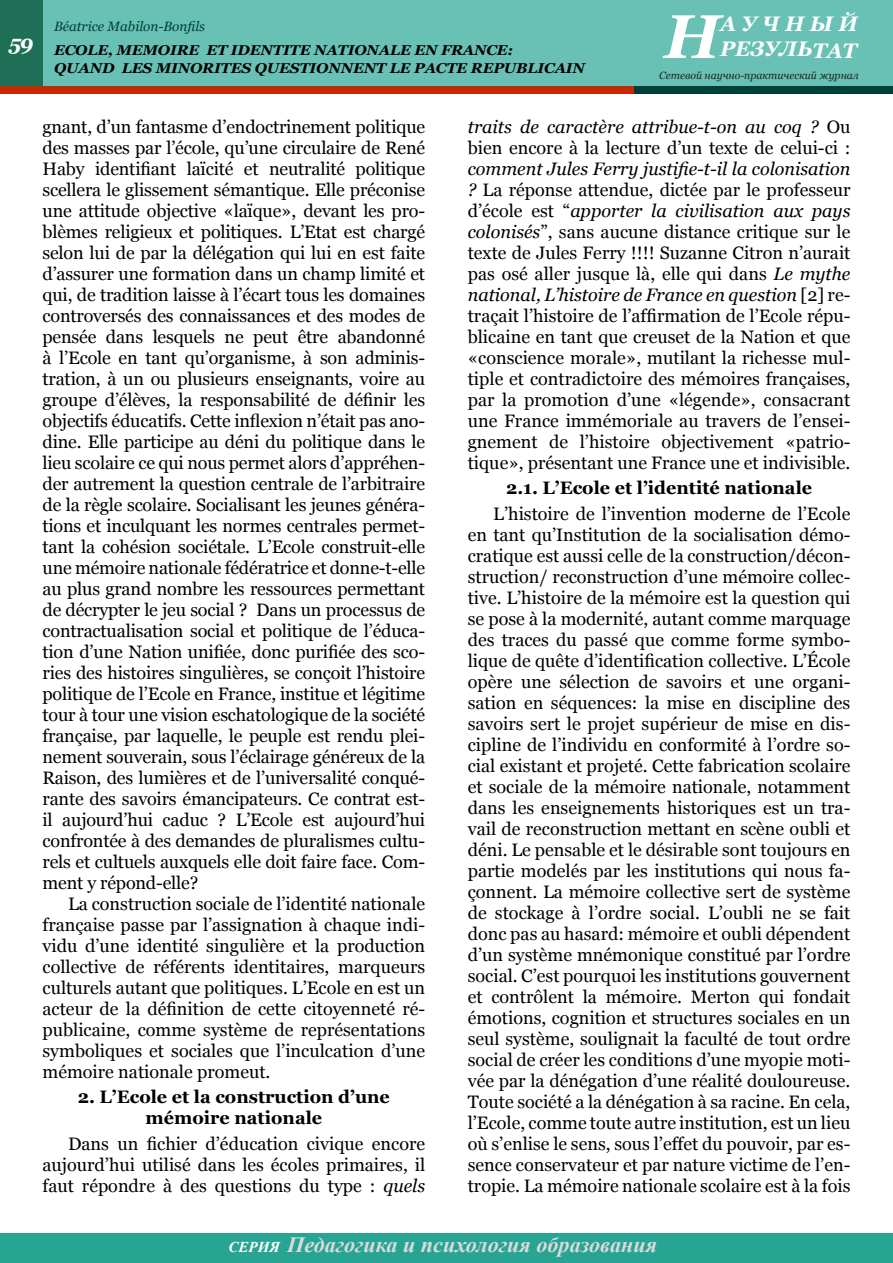
<style>
.page{position:relative;width:893px;height:1263px;background:#fff}
.page>*{position:absolute;margin:0;border:0;box-sizing:border-box;transform-origin:0 0}
.t1{font:italic 700 61.5px "Georgia";color:#fff}
.t2{font:italic 700 21.75px "Times New Roman";color:#dadbdc}
.t3{font:italic 700 21px/25.2px "Georgia";color:#fff}
.t4{font:18px/21px "Georgia";color:#000;text-align:justify}
.t5{font:700 18px/21px "Georgia";color:#000;text-align:center}
.t6{font:italic 700 14.25px/18px "Georgia";letter-spacing:-.01em;color:#000;scale:1.05 1}
.t7{font:italic 13.5px "Georgia";color:#003f37}
.t8{font:italic 10.5px "Georgia";color:#222}
.s1{font-style:italic}
.s2{font-size:15px;color:#fff}
</style>
<div class="page">
<div style="left:0;top:1233px;width:893px;height:30px;background:#28a493"></div>
<div style="left:0;top:0;width:893px;height:94px;background:#69c0b4"></div>
<div style="left:0;top:0;width:43px;height:90px;background:#1e6f56"></div>
<div style="left:0;top:86px;width:655px;height:8px;background:#c62900"></div>
<div style="left:634px;top:86px;width:259px;height:8px;background:#003f37"></div>
<p class="t3" style="left:720px;top:11px;width:139px">АУЧНЫЙ<br>РЕЗУЛЬТАТ</p>
<p class="t8" style="left:659px;top:68px;width:201px">Сетевой научно-практический журнал</p>
<p class="t7" style="left:54px;top:18px;width:153px">Béatrice Mabilon-Bonfils</p>
<h1 class="t1" style="left:664px;top:-3px;width:58px">Н</h1>
<p class="t6" style="left:54px;top:41px;width:507px;text-indent:-45px"><sup>59</sup> ECOLE, MEMOIRE ET IDENTITE NATIONALE EN FRANCE:<br>QUAND LES MINORITES QUESTIONNENT LE PACTE REPUBLICAIN</p>
<p class="t4" style="left:43px;top:116px;width:384px">gnant, d’un fantasme d’endoctrinement politique des masses par l’école, qu’une circulaire de René Haby identifiant laïcité et neutralité politique scellera le glissement sémantique. Elle préconise une attitude objective «laïque», devant les pro&shy;blèmes religieux et politiques. L’Etat est chargé selon lui de par la délégation qui lui en est faite d’assurer une formation dans un champ limité et qui, de tradition laisse à l’écart tous les domaines controversés des connaissances et des modes de pensée dans lesquels ne peut être abandonné à l’Ecole en tant qu’organisme, à son adminis&shy;tration, à un ou plusieurs enseignants, voire au groupe d’élèves, la responsabilité de définir les objectifs éducatifs. Cette inflexion n’était pas ano&shy;dine. Elle participe au déni du politique dans le lieu scolaire ce qui nous permet alors d’appréhen&shy;der autrement la question centrale de l’arbitraire de la règle scolaire. Socialisant les jeunes généra&shy;tions et inculquant les normes centrales permet&shy;tant la cohésion sociétale. L’Ecole construit-elle une mémoire nationale fédératrice et donne-t-elle au plus grand nombre les ressources permettant de décrypter le jeu social ? Dans un processus de contractualisation social et politique de l’éduca&shy;tion d’une Nation unifiée, donc purifiée des sco&shy;ries des histoires singulières, se conçoit l’histoire politique de l’Ecole en France, institue et légitime tour à tour une vision eschatologique de la société française, par laquelle, le peuple est rendu plei&shy;nement souverain, sous l’éclairage généreux de la Raison, des lumières et de l’universalité conqué&shy;rante des savoirs émancipateurs. Ce contrat est&shy;il aujourd’hui caduc ? L’Ecole est aujourd’hui confrontée à des demandes de pluralismes cultu&shy;rels et cultuels auxquels elle doit faire face. Com&shy;ment y répond-elle?</p>
<p class="t4" style="left:43px;top:894px;width:384px;text-indent:26px">La construction sociale de l’identité nationale française passe par l’assignation à chaque indi&shy;vidu d’une identité singulière et la production collective de référents identitaires, marqueurs culturels autant que politiques. L’Ecole en est un acteur de la définition de cette citoyenneté ré&shy;publicaine, comme système de représentations symboliques et sociales que l’inculcation d’une mémoire nationale promeut.</p>
<p class="t5" style="left:78px;top:1087px;width:314px">2. L’Ecole et la construction d’une mémoire nationale</p>
<p class="t4" style="left:43px;top:1133px;width:384px;text-indent:26px">Dans un fichier d’éducation civique encore aujourd’hui utilisé dans les écoles primaires, il faut répondre à des questions du type : <span class="s1">quels</span></p>
<p class="t4" style="left:468px;top:117px;width:384px"><span class="s1">traits de caractère attribue-t-on au coq ?</span> Ou bien encore à la lecture d’un texte de celui-ci :</p>
<p class="t4" style="left:468px;top:159px;width:384px"><span class="s1">comment Jules Ferry justifie-t-il la colonisation ?</span> La réponse attendue, dictée par le professeur d’école est “<span class="s1">apporter la civilisation aux pays colonisés</span>”, sans aucune distance critique sur le texte de Jules Ferry !!!! Suzanne Citron n’aurait pas osé aller jusque là, elle qui dans <span class="s1">Le mythe national, L’histoire de France en question</span> [2] re&shy;traçait l’histoire de l’affirmation de l’Ecole répu&shy;blicaine en tant que creuset de la Nation et que «conscience morale», mutilant la richesse mul&shy;tiple et contradictoire des mémoires françaises, par la promotion d’une «légende», consacrant une France immémoriale au travers de l’ensei&shy;gnement de l’histoire objectivement «patrio&shy;tique», présentant une France une et indivisible.</p>
<p class="t5" style="left:506px;top:478px;width:308px">2.1. L’Ecole et l’identité nationale</p>
<p class="t4" style="left:468px;top:503px;width:384px;text-indent:26px">L’histoire de l’invention moderne de l’Ecole en tant qu’Institution de la socialisation démo&shy;cratique est aussi celle de la construction/décon&shy;struction/ reconstruction d’une mémoire collec&shy;tive. L’histoire de la mémoire est la question qui se pose à la modernité, autant comme marquage des traces du passé que comme forme symbo&shy;lique de quête d’identification collective. L’École opère une sélection de savoirs et une organi&shy;sation en séquences: la mise en discipline des savoirs sert le projet supérieur de mise en dis&shy;cipline de l’individu en conformité à l’ordre so&shy;cial existant et projeté. Cette fabrication scolaire et sociale de la mémoire nationale, notamment dans les enseignements historiques est un tra&shy;vail de reconstruction mettant en scène oubli et déni. Le pensable et le désirable sont toujours en partie modelés par les institutions qui nous fa&shy;çonnent. La mémoire collective sert de système de stockage à l’ordre social. L’oubli ne se fait donc pas au hasard: mémoire et oubli dépendent d’un système mnémonique constitué par l’ordre social. C’est pourquoi les institutions gouvernent et contrôlent la mémoire. Merton qui fondait émotions, cognition et structures sociales en un seul système, soulignait la faculté de tout ordre social de créer les conditions d’une myopie moti&shy;vée par la dénégation d’une réalité douloureuse.<br>Toute société a la dénégation à sa racine. En cela, l’Ecole, comme toute autre institution, est un lieu où s’enlise le sens, sous l’effet du pouvoir, par es&shy;sence conservateur et par nature victime de l’en&shy;tropie. La mémoire nationale scolaire est à la fois</p>
<p class="t2" style="left:229px;top:1229px;width:430px"><span class="s2">СЕРИЯ</span> Педагогика и психология образования</p>
</div>
